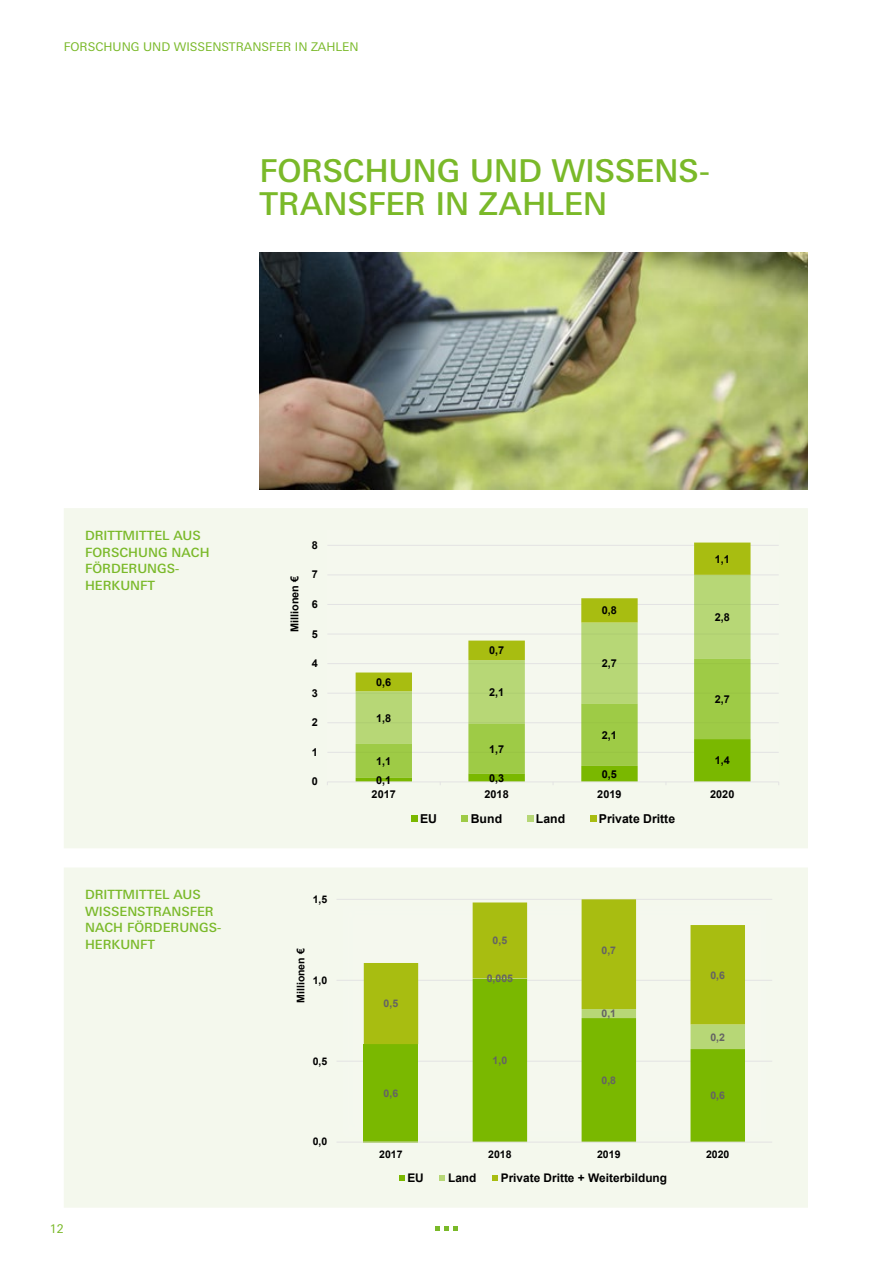
<style>
.page{position:relative;width:893px;height:1263px;background:#fff}
.page>*{position:absolute;margin:0;border:0;box-sizing:border-box;transform-origin:0 0}
.Headline_2{font:500 31.5px/33px "Univers Next Pro";letter-spacing:-.015em;color:#7ab929}
.Diagrammtitel{font:500 12.75px/16.5px "Univers Next Pro";color:#7ab929}
.t1{font:700 12.3px "Arial";color:#000}
.t2{font:12px "Univers Next Pro";color:#7ab929}
.t3{font:700 11.85px "Arial";color:#000}
.t4{font:700 10.8px "Arial";color:#000}
.t5{font:700 10.5px "Arial";color:#000}
.t6{font:700 10.5px "Arial";color:#646363}
</style>
<div class="page">
<svg style="left:436px;top:1226px;width:21px;height:5px"></svg>
<div style="left:64px;top:508px;width:744px;height:340px;background:#f4f8ed"></div>
<hr style="left:327px;top:752px;width:452px;height:1px;background:#e3e3e3">
<hr style="left:327px;top:722px;width:452px;height:1px;background:#e3e3e3">
<hr style="left:327px;top:693px;width:452px;height:1px;background:#e3e3e3">
<hr style="left:327px;top:663px;width:452px;height:1px;background:#e3e3e3">
<hr style="left:327px;top:634px;width:452px;height:1px;background:#e3e3e3">
<hr style="left:327px;top:604px;width:452px;height:1px;background:#e3e3e3">
<hr style="left:327px;top:575px;width:452px;height:1px;background:#e3e3e3">
<hr style="left:327px;top:545px;width:452px;height:1px;background:#e3e3e3">
<svg style="left:356px;top:691px;width:394px;height:48px"></svg>
<svg style="left:356px;top:542px;width:394px;height:149px"></svg>
<hr style="left:327px;top:782px;width:452px;height:1px;background:#e3e3e3">
<svg style="left:356px;top:739px;width:394px;height:46px"></svg>
<div style="left:411px;top:815px;width:6px;height:7px;background:#7ab800"></div>
<div style="left:462px;top:815px;width:6px;height:7px;background:#9ecb46"></div>
<div style="left:527px;top:815px;width:6px;height:7px;background:#b6d776"></div>
<div style="left:590px;top:815px;width:6px;height:7px;background:#a8bd11"></div>
<div style="left:64px;top:867px;width:744px;height:341px;background:#f4f8ed"></div>
<hr style="left:336px;top:1061px;width:436px;height:1px;background:#e3e3e3">
<hr style="left:336px;top:980px;width:436px;height:1px;background:#e3e3e3">
<hr style="left:336px;top:899px;width:436px;height:1px;background:#e3e3e3">
<div style="left:364px;top:1044px;width:54px;height:98px;background:#7ab800"></div>
<svg style="left:473px;top:1044px;width:272px;height:98px"></svg>
<svg style="left:364px;top:899px;width:381px;height:145px"></svg>
<hr style="left:336px;top:1142px;width:436px;height:1px;background:#e3e3e3">
<svg style="left:399px;top:1175px;width:6px;height:6px"></svg>
<svg style="left:439px;top:1175px;width:6px;height:6px"></svg>
<svg style="left:492px;top:1175px;width:6px;height:6px"></svg>
<img style="left:259px;top:252px;width:549px;height:237px">
<p class="t2" style="left:64px;top:40px;width:296px">FORSCHUNG UND WISSENSTRANSFER IN ZAHLEN</p>
<h2 class="Headline_2" style="left:259px;top:154px;width:452px">FORSCHUNG UND WISSENS-<br>TRANSFER IN ZAHLEN</h2>
<p class="Diagrammtitel" style="left:85px;top:527px;width:126px">DRITTMITTEL AUS<br>FORSCHUNG NACH<br>FÖRDERUNGS-<br>HERKUNFT</p>
<p class="Diagrammtitel" style="left:85px;top:886px;width:138px">DRITTMITTEL AUS<br>WISSENSTRANSFER<br>NACH FÖRDERUNGS-<br>HERKUNFT</p>
<p class="t2" style="left:50px;top:1222px;width:15px">12</p>
<p class="t4" style="left:288px;top:632px;width:58px;rotate:-90deg">Millionen €</p>
<p class="t4" style="left:312px;top:538px;width:8px">8</p>
<p class="t4" style="left:312px;top:567px;width:8px">7</p>
<p class="t4" style="left:312px;top:597px;width:8px">6</p>
<p class="t4" style="left:312px;top:627px;width:8px">5</p>
<p class="t4" style="left:312px;top:656px;width:8px">4</p>
<p class="t4" style="left:312px;top:686px;width:8px">3</p>
<p class="t4" style="left:312px;top:715px;width:8px">2</p>
<p class="t4" style="left:312px;top:745px;width:8px">1</p>
<p class="t4" style="left:312px;top:774px;width:8px">0</p>
<p class="t5" style="left:313px;top:892px;width:16px">1,5</p>
<p class="t5" style="left:294px;top:1003px;width:56px;rotate:-90deg">Millionen €</p>
<p class="t5" style="left:313px;top:973px;width:16px">1,0</p>
<p class="t5" style="left:313px;top:1054px;width:16px">0,5</p>
<p class="t5" style="left:313px;top:1135px;width:16px">0,0</p>
<p class="t4" style="left:376px;top:675px;width:17px">0,6</p>
<p class="t4" style="left:376px;top:711px;width:17px">1,8</p>
<p class="t4" style="left:489px;top:643px;width:17px">0,7</p>
<p class="t4" style="left:489px;top:685px;width:17px">2,1</p>
<p class="t4" style="left:489px;top:742px;width:17px">1,7</p>
<p class="t4" style="left:602px;top:603px;width:17px">0,8</p>
<p class="t4" style="left:602px;top:656px;width:17px">2,7</p>
<p class="t4" style="left:602px;top:728px;width:17px">2,1</p>
<p class="t4" style="left:715px;top:552px;width:17px">1,1</p>
<p class="t4" style="left:715px;top:610px;width:17px">2,8</p>
<p class="t4" style="left:715px;top:692px;width:17px">2,7</p>
<p class="t4" style="left:376px;top:754px;width:17px">1,1</p>
<p class="t4" style="left:715px;top:753px;width:17px">1,4</p>
<p class="t4" style="left:376px;top:773px;width:17px">0,1</p>
<p class="t4" style="left:489px;top:771px;width:17px">0,3</p>
<p class="t4" style="left:602px;top:767px;width:17px">0,5</p>
<p class="t4" style="left:372px;top:787px;width:26px">2017</p>
<p class="t4" style="left:484px;top:787px;width:26px">2018</p>
<p class="t4" style="left:597px;top:787px;width:26px">2019</p>
<p class="t4" style="left:710px;top:787px;width:26px">2020</p>
<p class="t1" style="left:420px;top:810px;width:19px">EU</p>
<p class="t1" style="left:471px;top:810px;width:33px">Bund</p>
<p class="t1" style="left:536px;top:810px;width:31px">Land</p>
<p class="t1" style="left:599px;top:810px;width:78px">Private Dritte</p>
<p class="t6" style="left:384px;top:997px;width:16px">0,5</p>
<p class="t6" style="left:384px;top:1086px;width:16px">0,6</p>
<p class="t6" style="left:493px;top:933px;width:16px">0,5</p>
<p class="t6" style="left:487px;top:972px;width:28px">0,005</p>
<p class="t6" style="left:493px;top:1054px;width:16px">1,0</p>
<p class="t6" style="left:601px;top:943px;width:16px">0,7</p>
<p class="t6" style="left:601px;top:1007px;width:16px">0,1</p>
<p class="t6" style="left:601px;top:1073px;width:16px">0,8</p>
<p class="t6" style="left:710px;top:968px;width:16px">0,6</p>
<p class="t6" style="left:710px;top:1030px;width:16px">0,2</p>
<p class="t6" style="left:710px;top:1089px;width:16px">0,6</p>
<p class="t5" style="left:379px;top:1147px;width:25px">2017</p>
<p class="t5" style="left:488px;top:1147px;width:25px">2018</p>
<p class="t5" style="left:597px;top:1147px;width:25px">2019</p>
<p class="t5" style="left:706px;top:1147px;width:25px">2020</p>
<p class="t3" style="left:407px;top:1170px;width:18px">EU</p>
<p class="t3" style="left:448px;top:1170px;width:30px">Land</p>
<p class="t3" style="left:501px;top:1170px;width:168px">Private Dritte + Weiterbildung</p>
</div>
